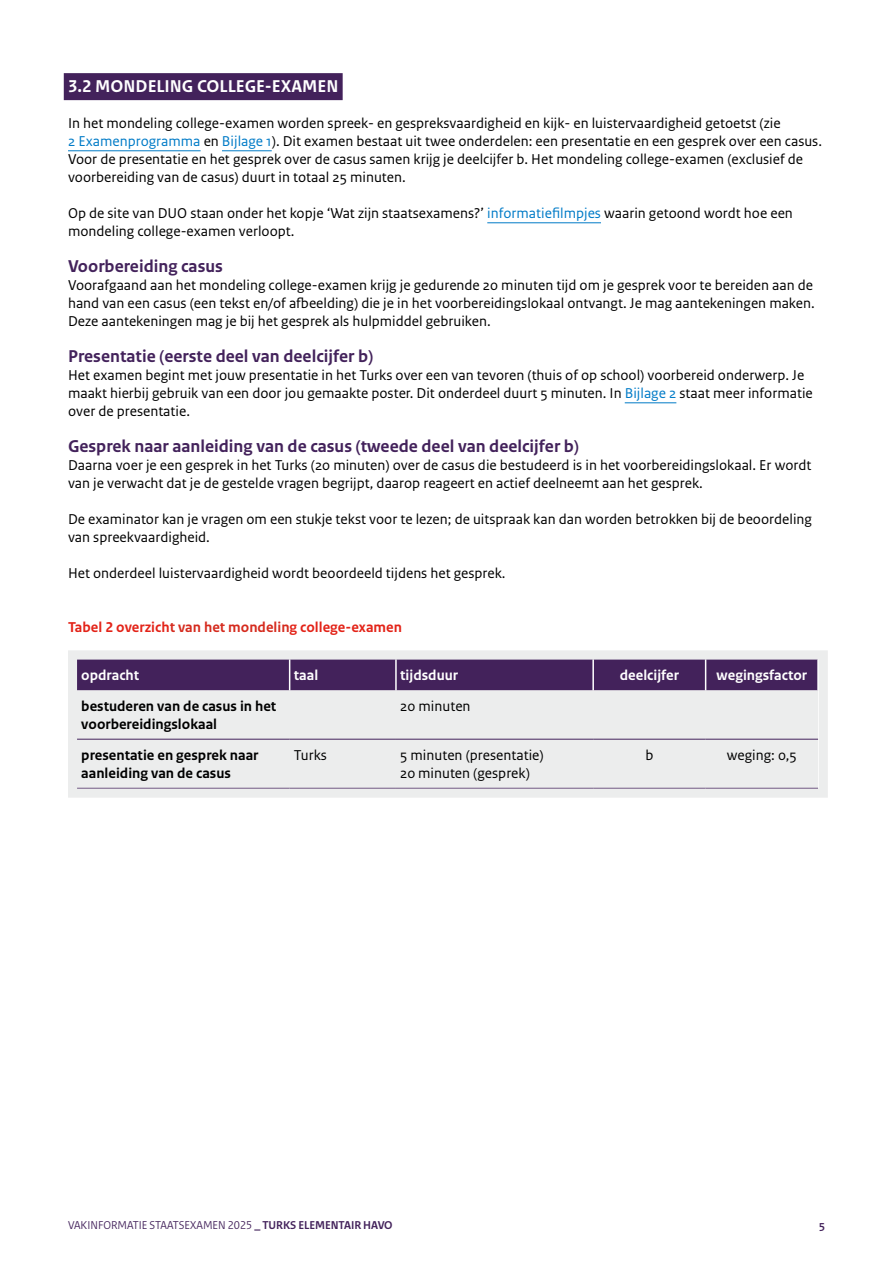
<style>
.page{position:relative;width:893px;height:1263px;background:#fff}
.page>*{position:absolute;margin:0;border:0;box-sizing:border-box;transform-origin:0 0}
.H4_subkop{font:700 18px "Rijksoverheid Sans Text";color:#43225b}
.H3_kop{font:700 18px "Rijksoverheid Sans Text";color:#fff}
.P_bodytekst{font:15px/18px "Rijksoverheid Sans Text";color:#000}
.Tabel_bodytekst{font:700 15px/18px "Rijksoverheid Sans Text";color:#000}
.Tabel_bodytekst-2{font:15px/18px "Rijksoverheid Sans Text";color:#000}
.P_Tabelverwijzing{font:700 15px "Rijksoverheid Sans Text";color:#e32318}
.Tabel_kopcel{font:700 15px "Rijksoverheid Sans Text";color:#fff}
.t1{font:12px "Rijksoverheid Sans Heading";color:#43225b}
.t2{font:700 12px "Rijksoverheid Sans Heading";color:#43225b}
.s1{color:#007bc7}
.s2{color:#d52b1e}
.s3{font-weight:700}
</style>
<div class="page">
<div style="left:64px;top:73px;width:279px;height:27px;background:#43225b"></div>
<hr style="left:68px;top:150px;width:133px;height:1px;background:#007bc7">
<hr style="left:222px;top:150px;width:50px;height:1px;background:#007bc7">
<hr style="left:487px;top:222px;width:114px;height:1px;background:#007bc7">
<hr style="left:625px;top:402px;width:51px;height:1px;background:#007bc7">
<svg style="left:68px;top:650px;width:760px;height:148px;background:#c8c2ce"></svg>
<h3 class="H3_kop" style="left:68px;top:76px;width:272px">3.2 MONDELING COLLEGE-EXAMEN</h3>
<p class="P_bodytekst" style="left:68px;top:115px;width:755px">In het mondeling college-examen worden spreek- en gespreksvaardigheid en kijk- en luistervaardigheid getoetst (zie<br><span class="s1">2 Examenprogramma</span> en <span class="s1">Bijlage 1</span>). Dit examen bestaat uit twee onderdelen: een presentatie en een gesprek over een casus.<br>Voor de presentatie en het gesprek over de casus samen krijg je deelcijfer b. Het mondeling college-examen (exclusief de voorbereiding van de casus) duurt in totaal 25 minuten.</p>
<p class="P_bodytekst" style="left:68px;top:205px;width:726px">Op de site van DUO staan onder het kopje ‘Wat zijn staatsexamens?’ <span class="s1">informatiefilmpjes</span> waarin getoond wordt hoe een mondeling college-examen verloopt.</p>
<h4 class="H4_subkop" style="left:68px;top:256px;width:156px">Voorbereiding casus</h4>
<p class="P_bodytekst" style="left:68px;top:277px;width:748px;text-align:justify">Voorafgaand aan het mondeling college-examen krijg je gedurende 20 minuten tijd om je gesprek voor te bereiden aan de hand van een casus (een tekst en/of afbeelding) die je in het voorbereidingslokaal ontvangt. Je mag aantekeningen maken.<br>Deze aantekeningen mag je bij het gesprek als hulpmiddel gebruiken.</p>
<h4 class="H4_subkop" style="left:68px;top:346px;width:307px">Presentatie (eerste deel van deelcijfer b)</h4>
<p class="P_bodytekst" style="left:68px;top:367px;width:746px">Het examen begint met jouw presentatie in het Turks over een van tevoren (thuis of op school) voorbereid onderwerp. Je maakt hierbij gebruik van een door jou gemaakte poster. Dit onderdeel duurt 5 minuten. In <span class="s1">Bijlage 2</span> staat meer informatie over de presentatie.</p>
<h4 class="H4_subkop" style="left:68px;top:436px;width:512px">Gesprek naar aanleiding van de casus (tweede deel van deelcijfer b)</h4>
<p class="P_bodytekst" style="left:68px;top:457px;width:745px">Daarna voer je een gesprek in het Turks (20 minuten) over de casus die bestudeerd is in het voorbereidingslokaal. Er wordt van je verwacht dat je de gestelde vragen begrijpt, daarop reageert en actief deelneemt aan het gesprek.</p>
<p class="P_bodytekst" style="left:68px;top:511px;width:745px">De examinator kan je vragen om een stukje tekst voor te lezen; de uitspraak kan dan worden betrokken bij de beoordeling van spreekvaardigheid.</p>
<p class="P_bodytekst" style="left:68px;top:565px;width:439px">Het onderdeel luistervaardigheid wordt beoordeeld tijdens het gesprek.</p>
<p class="P_Tabelverwijzing" style="left:68px;top:619px;width:335px">Tabel 2 overzich<span class="s2">t van het mondelin</span>g college-examen</p>
<p class="Tabel_kopcel" style="left:81px;top:666px;width:59px">opdracht</p>
<p class="Tabel_kopcel" style="left:294px;top:666px;width:26px">taal</p>
<p class="Tabel_kopcel" style="left:400px;top:666px;width:59px">tijdsduur</p>
<p class="Tabel_kopcel" style="left:620px;top:666px;width:61px">deelcijfer</p>
<p class="Tabel_kopcel" style="left:717px;top:666px;width:92px">wegingsfactor</p>
<p class="Tabel_bodytekst" style="left:81px;top:697px;width:197px">bestuderen van de casus in het voorbereidingslokaal</p>
<p class="Tabel_bodytekst-2" style="left:400px;top:697px;width:72px">20 minuten</p>
<p class="Tabel_bodytekst" style="left:81px;top:746px;width:179px">presentatie en gesprek naar aanleiding van de casus</p>
<p class="Tabel_bodytekst-2" style="left:294px;top:746px;width:34px">Turks</p>
<p class="Tabel_bodytekst-2" style="left:400px;top:746px;width:145px">5 minuten (presentatie)<br>20 minuten (gesprek)</p>
<p class="Tabel_bodytekst-2" style="left:645px;top:746px;width:10px">b</p>
<p class="Tabel_bodytekst-2" style="left:727px;top:746px;width:72px">weging: 0,5</p>
<p class="t1" style="left:68px;top:1218px;width:326px">VAKINFORMATIE STAATSEXAMEN 2025 <span class="s3">_ TURKS ELEMENTAIR HAVO</span></p>
<p class="t2" style="left:819px;top:1219px;width:7px">5</p>
</div>
